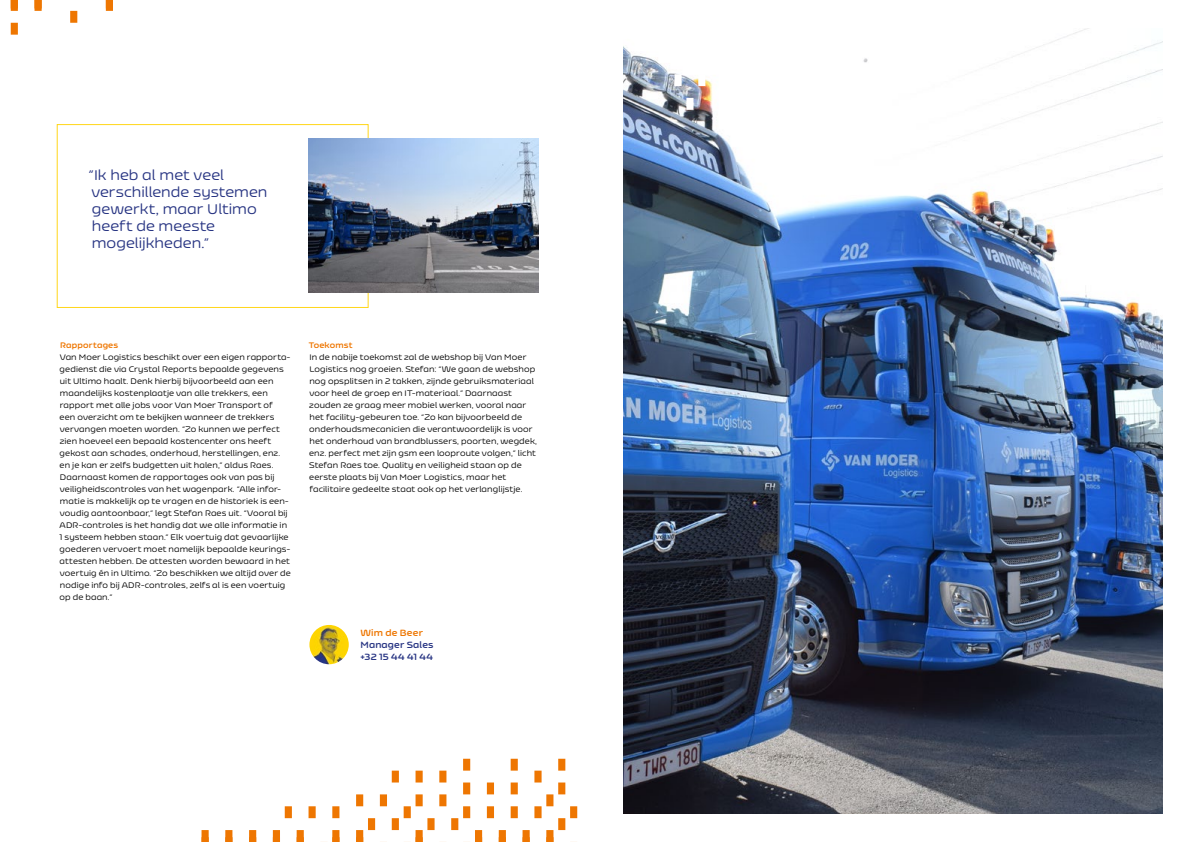
<style>
.page{position:relative;width:1191px;height:842px;background:#fff}
.page>*{position:absolute;margin:0;border:0;box-sizing:border-box;transform-origin:0 0}
.t1{font:14px/17px "Nizzoli Alt Rd";letter-spacing:.005em;color:#283583}
.t2{font:700 9px/12px "Nizzoli Alt Rd";letter-spacing:.02em;color:#283583}
.t3{font:700 9px "Nizzoli Alt Rd";letter-spacing:.02em;color:#ee7601}
.t4{font:8px/12px "Nizzoli Alt Rd";letter-spacing:.015em;color:#000}
.t5{font:700 8px "Nizzoli Alt Rd";letter-spacing:.025em;color:#ee7601}
</style>
<div class="page">
<img style="left:624px;top:28px;width:538px;height:786px">
<svg style="left:11px;top:0;width:102px;height:35px"></svg>
<svg style="left:201px;top:759px;width:376px;height:83px"></svg>
<svg style="left:674px;top:28px;width:316px;height:82px"></svg>
<div style="left:57px;top:124px;width:312px;height:184px;border:1px solid #ffd618"></div>
<img style="left:308px;top:138px;width:231px;height:154px">
<img style="left:309px;top:625px;width:40px;height:39px;border-radius:20px">
<h1 class="t1" style="left:89px;top:166px;width:180px">“Ik heb al met veel verschillende systemen gewerkt, maar Ultimo heeft de meeste mogelijkheden.”</h1>
<p class="t5" style="left:60px;top:340px;width:60px">Rapportages</p>
<p class="t4" style="left:60px;top:351px;width:233px">Van Moer Logistics beschikt over een eigen rapporta&shy;gedienst die via Crystal Reports bepaalde gegevens uit Ultimo haalt. Denk hierbij bijvoorbeeld aan een maandelijks kostenplaatje van alle trekkers, een rapport met alle jobs voor Van Moer Transport of<br>een overzicht om te bekijken wanneer de trekkers vervangen moeten worden. “Zo kunnen we perfect zien hoeveel een bepaald kostencenter ons heeft gekost aan schades, onderhoud, herstellingen, enz. en je kan er zelfs budgetten uit halen,” aldus Raes.<br>Daarnaast komen de rapportages ook van pas bij veiligheidscontroles van het wagenpark. “Alle infor&shy;matie is makkelijk op te vragen en de historiek is een&shy;voudig aantoonbaar,” legt Stefan Raes uit. “Vooral bij ADR-controles is het handig dat we alle informatie in 1 systeem hebben staan.” Elk voertuig dat gevaarlijke goederen vervoert moet namelijk bepaalde keurings&shy;attesten hebben. De attesten worden bewaard in het voertuig én in Ultimo. “Zo beschikken we altijd over de nodige info bij ADR-controles, zelfs al is een voertuig op de baan.”</p>
<p class="t5" style="left:309px;top:340px;width:45px">Toekomst</p>
<p class="t4" style="left:309px;top:351px;width:229px">In de nabije toekomst zal de webshop bij Van Moer Logistics nog groeien. Stefan: “We gaan de webshop nog opsplitsen in 2 takken, zijnde gebruiksmateriaal voor heel de groep en IT-materiaal.” Daarnaast zouden ze graag meer mobiel werken, vooral naar het facility-gebeuren toe. “Zo kan bijvoorbeeld de onderhoudsmecanicien die verantwoordelijk is voor het onderhoud van brandblussers, poorten, wegdek, enz. perfect met zijn gsm een looproute volgen,” licht Stefan Raes toe. Quality en veiligheid staan op de eerste plaats bij Van Moer Logistics, maar het facilitaire gedeelte staat ook op het verlanglijstje.</p>
<p class="t3" style="left:360px;top:627px;width:64px">Wim de Beer</p>
<p class="t2" style="left:360px;top:639px;width:74px">Manager Sales +32 15 44 41 44</p>
</div>
